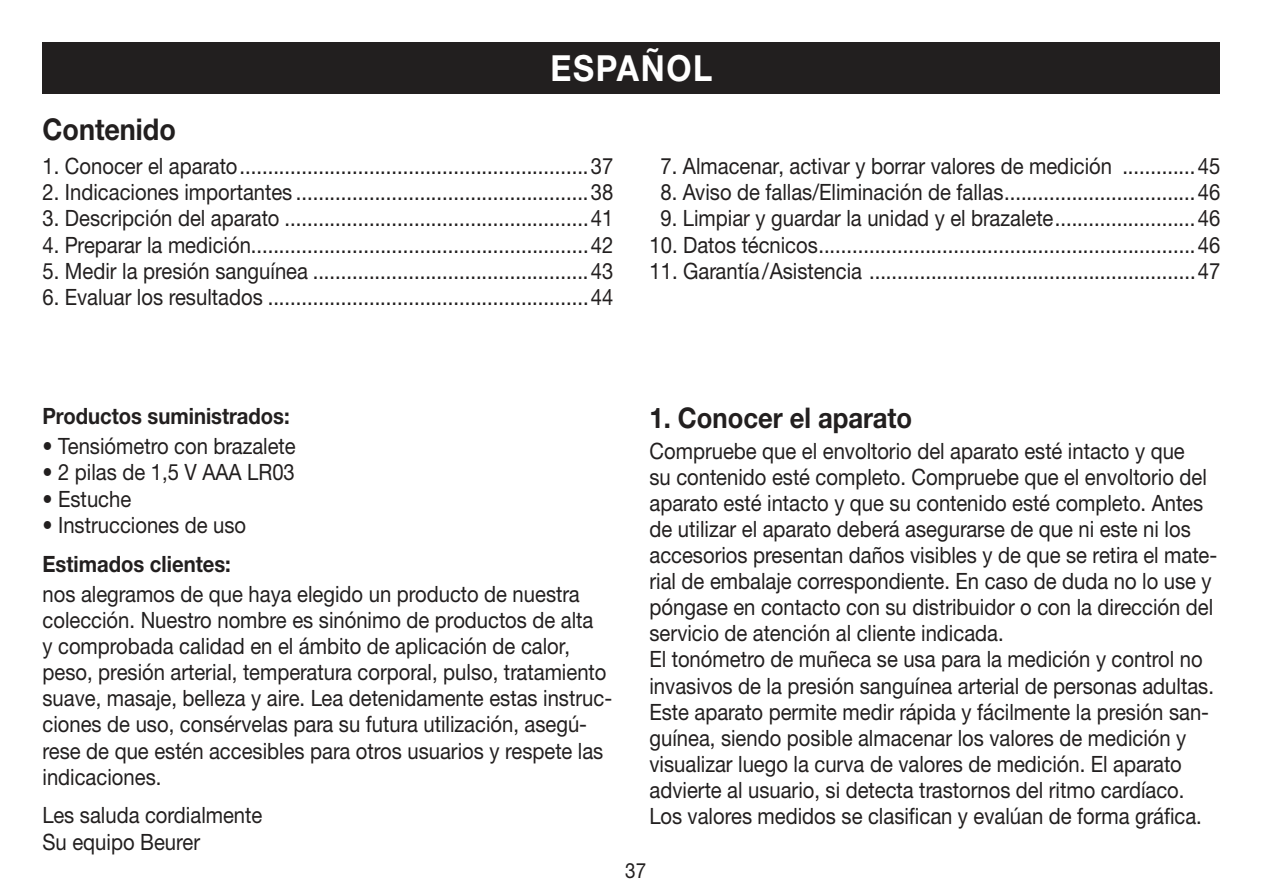
<style>
.page{position:relative;width:1263px;height:893px;background:#fff}
.page>*{position:absolute;margin:0;border:0;box-sizing:border-box;transform-origin:0 0}
.t1{font:700 36px "Helvetica Neue LTW1 G";letter-spacing:.05em;color:#fff;scale:.9 1}
.t2{font:700 30px "Helvetica Neue LTW1 G";color:#221f1f;scale:.9 1}
.t3{font:700 28.5px "Helvetica Neue LTW1 G";color:#221f1f;scale:.9 1}
.t4{font:22.5px/26.1px "Helvetica Neue LTW1 G";color:#221f1f;scale:.9 1}
.t5{font:700 22.5px "Helvetica Neue LTW1 G";color:#221f1f;scale:.9 1}
.t6{font:21px "Helvetica Neue LTW1 G";color:#221f1f;scale:.9 1}
</style>
<div class="page">
<div style="left:43px;top:43px;width:1177px;height:51px;background:#221f1f"></div>
<h1 class="t1" style="left:550px;top:48px;width:181px">ESPAÑOL</h1>
<h2 class="t2" style="left:43px;top:113px;width:150px">Contenido</h2>
<p class="t4" style="left:43px;top:153px;width:636px">1. Conocer el aparato ..............................................................37</p>
<p class="t4" style="left:43px;top:179px;width:636px">2. Indicaciones importantes ....................................................38</p>
<p class="t4" style="left:43px;top:205px;width:636px">3. Descripción del aparato ......................................................41</p>
<p class="t4" style="left:43px;top:231px;width:636px">4. Preparar la medición............................................................42</p>
<p class="t4" style="left:43px;top:258px;width:636px">5. Medir la presión sanguínea .................................................43</p>
<p class="t4" style="left:43px;top:284px;width:636px">6. Evaluar los resultados .........................................................44</p>
<p class="t4" style="left:660px;top:153px;width:624px">7. Almacenar, activar y borrar valores de medición .............45</p>
<p class="t4" style="left:660px;top:179px;width:624px">8. Aviso de fallas/Eliminación de fallas ..................................46</p>
<p class="t4" style="left:660px;top:205px;width:624px">9. Limpiar y guardar la unidad y el brazalete .........................46</p>
<p class="t4" style="left:649px;top:231px;width:636px">10. Datos técnicos ...................................................................46</p>
<p class="t4" style="left:649px;top:258px;width:636px">11. Garantía / Asistencia ..........................................................47</p>
<p class="t5" style="left:43px;top:403px;width:276px">Productos suministrados:</p>
<p class="t4" style="left:43px;top:433px;width:283px">• Tensiómetro con brazalete</p>
<p class="t4" style="left:43px;top:459px;width:282px">• 2 pilas de 1,5 V AAA LR03</p>
<p class="t4" style="left:43px;top:485px;width:100px">• Estuche</p>
<p class="t4" style="left:43px;top:512px;width:228px">• Instrucciones de uso</p>
<p class="t5" style="left:43px;top:551px;width:211px">Estimados clientes:</p>
<p class="t4" style="left:43px;top:581px;width:634px">nos alegramos de que haya elegido un producto de nuestra colección. Nuestro nombre es sinónimo de productos de alta<br>y comprobada calidad en el ámbito de aplicación de calor, peso, presión arterial, temperatura corporal, pulso, tratamiento suave, masaje, belleza y aire. Lea detenidamente estas instruc&shy;ciones de uso, consérvelas para su futura utilización, asegú&shy;rese de que estén accesibles para otros usuarios y respete las indicaciones.</p>
<p class="t4" style="left:43px;top:802px;width:246px">Les saluda cordialmente<br>Su equipo Beurer</p>
<p class="t3" style="left:649px;top:402px;width:293px">1. Conocer el aparato</p>
<p class="t4" style="left:649px;top:438px;width:632px">Compruebe que el envoltorio del aparato esté intacto y que<br>su contenido esté completo. Compruebe que el envoltorio del aparato esté intacto y que su contenido esté completo. Antes de utilizar el aparato deberá asegurarse de que ni este ni los accesorios presentan daños visibles y de que se retira el mate&shy;rial de embalaje correspondiente. En caso de duda no lo use y póngase en contacto con su distribuidor o con la dirección del servicio de atención al cliente indicada.<br>El tonómetro de muñeca se usa para la medición y control no invasivos de la presión sanguínea arterial de personas adultas.<br>Este aparato permite medir rápida y fácilmente la presión san&shy;guínea, siendo posible almacenar los valores de medición y visualizar luego la curva de valores de medición. El aparato advierte al usuario, si detecta trastornos del ritmo cardíaco.<br>Los valores medidos se clasifican y evalúan de forma gráfica.</p>
<p class="t6" style="left:625px;top:859px;width:25px">37</p>
</div>
